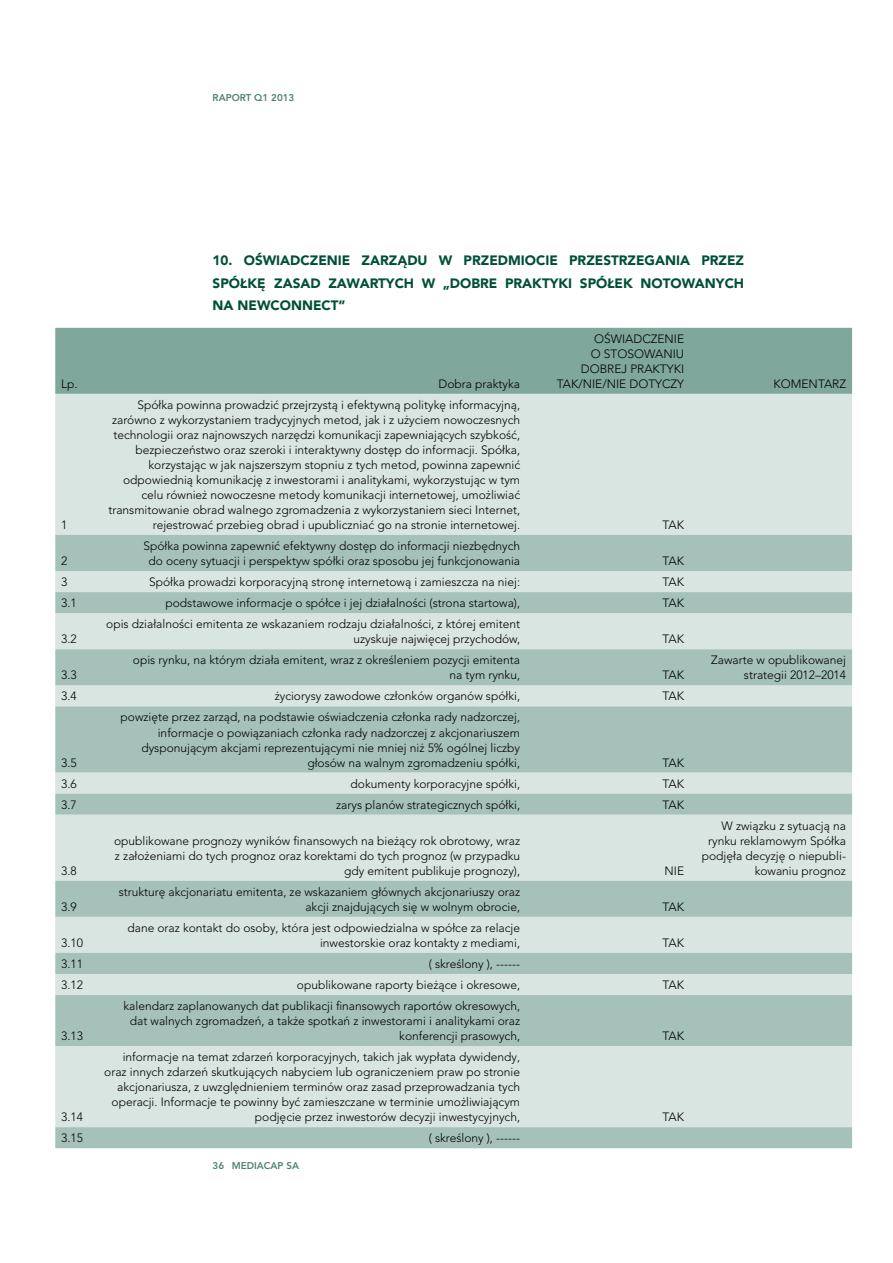
<style>
.page{position:relative;width:893px;height:1263px;background:#fff}
.page>*{position:absolute;margin:0;border:0;box-sizing:border-box;transform-origin:0 0}
.t1{font:900 13.5px/22.5px "Avenir LT Pro";color:#004f39;text-align:justify}
.t2{font:300 12px/15px "Avenir LT Pro";color:#000;text-align:right}
.t3{font:800 9.75px "Avenir LT Pro";color:#4d8474}
</style>
<div class="page">
<div style="left:55px;top:328px;width:797px;height:66px;background:#80a79c"></div>
<div style="left:55px;top:394px;width:797px;height:141px;background:#d9e5e1"></div>
<svg style="left:55px;top:535px;width:797px;height:613px"></svg>
<p class="t3" style="left:213px;top:92px;width:83px">RAPORT Q1 2013</p>
<p class="t1" style="left:213px;top:249px;width:533px">10. OŚWIADCZENIE ZARZĄDU W PRZEDMIOCIE PRZESTRZEGANIA PRZEZ SPÓŁKĘ ZASAD ZAWARTYCH W „DOBRE PRAKTYKI SPÓŁEK NOTOWANYCH NA NEWCONNECT”</p>
<p class="t2" style="left:61px;top:376px;width:18px">Lp.</p>
<p class="t2" style="left:439px;top:376px;width:83px">Dobra praktyka</p>
<p class="t2" style="left:61px;top:517px;width:8px">1</p>
<p class="t2" style="left:61px;top:553px;width:8px">2</p>
<p class="t2" style="left:108px;top:397px;width:413px">Spółka powinna prowadzić przejrzystą i efektywną politykę informacyjną, zarówno z wykorzystaniem tradycyjnych metod, jak i z użyciem nowoczesnych technologii oraz najnowszych narzędzi komunikacji zapewniających szybkość, bezpieczeństwo oraz szeroki i interaktywny dostęp do informacji. Spółka, korzystając w jak najszerszym stopniu z tych metod, powinna zapewnić odpowiednią komunikację z inwestorami i analitykami, wykorzystując w tym celu również nowoczesne metody komunikacji internetowej, umożliwiać transmitowanie obrad walnego zgromadzenia z wykorzystaniem sieci Internet, rejestrować przebieg obrad i upubliczniać go na stronie internetowej.</p>
<p class="t2" style="left:143px;top:538px;width:378px;text-align:center">Spółka powinna zapewnić efektywny dostęp do informacji niezbędnych do oceny sytuacji i perspektyw spółki oraz sposobu jej funkcjonowania</p>
<p class="t2" style="left:557px;top:331px;width:129px">OŚWIADCZENIE<br>O STOSOWANIU<br>DOBREJ PRAKTYKI<br>TAK/NIE/NIE DOTYCZY</p>
<p class="t2" style="left:662px;top:517px;width:23px">TAK</p>
<p class="t2" style="left:662px;top:553px;width:23px">TAK</p>
<p class="t2" style="left:61px;top:574px;width:8px">3</p>
<p class="t2" style="left:149px;top:574px;width:373px">Spółka prowadzi korporacyjną stronę internetową i zamieszcza na niej:</p>
<p class="t2" style="left:662px;top:574px;width:23px">TAK</p>
<p class="t2" style="left:61px;top:596px;width:17px">3.1</p>
<p class="t2" style="left:166px;top:596px;width:356px">podstawowe informacje o spółce i jej działalności (strona startowa),</p>
<p class="t2" style="left:662px;top:596px;width:23px">TAK</p>
<p class="t2" style="left:61px;top:632px;width:17px">3.2</p>
<p class="t2" style="left:106px;top:617px;width:415px">opis działalności emitenta ze wskazaniem rodzaju działalności, z której emitent uzyskuje najwięcej przychodów,</p>
<p class="t2" style="left:662px;top:632px;width:23px">TAK</p>
<p class="t2" style="left:773px;top:376px;width:74px">KOMENTARZ</p>
<p class="t2" style="left:61px;top:668px;width:17px">3.3</p>
<p class="t2" style="left:133px;top:653px;width:389px">opis rynku, na którym działa emitent, wraz z określeniem pozycji emitenta na tym rynku,</p>
<p class="t2" style="left:662px;top:668px;width:23px">TAK</p>
<p class="t2" style="left:61px;top:689px;width:17px">3.4</p>
<p class="t2" style="left:275px;top:689px;width:247px">życiorysy zawodowe członków organów spółki,</p>
<p class="t2" style="left:662px;top:689px;width:23px">TAK</p>
<p class="t2" style="left:61px;top:755px;width:17px">3.5</p>
<p class="t2" style="left:121px;top:710px;width:401px">powzięte przez zarząd, na podstawie oświadczenia członka rady nadzorczej, informacje o powiązaniach członka rady nadzorczej z akcjonariuszem dysponującym akcjami reprezentującymi nie mniej niż 5% ogólnej liczby głosów na walnym zgromadzeniu spółki,</p>
<p class="t2" style="left:662px;top:755px;width:23px">TAK</p>
<p class="t2" style="left:61px;top:776px;width:17px">3.6</p>
<p class="t2" style="left:351px;top:776px;width:171px">dokumenty korporacyjne spółki,</p>
<p class="t2" style="left:662px;top:776px;width:23px">TAK</p>
<p class="t2" style="left:61px;top:797px;width:17px">3.7</p>
<p class="t2" style="left:336px;top:797px;width:186px">zarys planów strategicznych spółki,</p>
<p class="t2" style="left:662px;top:797px;width:23px">TAK</p>
<p class="t2" style="left:61px;top:863px;width:17px">3.8</p>
<p class="t2" style="left:114px;top:833px;width:408px">opublikowane prognozy wyników finansowych na bieżący rok obrotowy, wraz z założeniami do tych prognoz oraz korektami do tych prognoz (w przypadku gdy emitent publikuje prognozy),</p>
<p class="t2" style="left:665px;top:863px;width:21px">NIE</p>
<p class="t2" style="left:61px;top:899px;width:17px">3.9</p>
<p class="t2" style="left:119px;top:884px;width:403px">strukturę akcjonariatu emitenta, ze wskazaniem głównych akcjonariuszy oraz akcji znajdujących się w wolnym obrocie,</p>
<p class="t2" style="left:662px;top:899px;width:23px">TAK</p>
<p class="t2" style="left:61px;top:935px;width:23px">3.10</p>
<p class="t2" style="left:127px;top:920px;width:394px">dane oraz kontakt do osoby, która jest odpowiedzialna w spółce za relacje inwestorskie oraz kontakty z mediami,</p>
<p class="t2" style="left:662px;top:935px;width:23px">TAK</p>
<p class="t2" style="left:61px;top:956px;width:23px">3.11</p>
<p class="t2" style="left:429px;top:956px;width:93px">( skreślony ), ------</p>
<p class="t2" style="left:61px;top:977px;width:23px">3.12</p>
<p class="t2" style="left:297px;top:977px;width:225px">opublikowane raporty bieżące i okresowe,</p>
<p class="t2" style="left:662px;top:977px;width:23px">TAK</p>
<p class="t2" style="left:61px;top:1028px;width:23px">3.13</p>
<p class="t2" style="left:124px;top:998px;width:398px">kalendarz zaplanowanych dat publikacji finansowych raportów okresowych, dat walnych zgromadzeń, a także spotkań z inwestorami i analitykami oraz konferencji prasowych,</p>
<p class="t2" style="left:662px;top:1028px;width:23px">TAK</p>
<p class="t2" style="left:61px;top:1109px;width:23px">3.14</p>
<p class="t2" style="left:104px;top:1049px;width:417px">informacje na temat zdarzeń korporacyjnych, takich jak wypłata dywidendy, oraz innych zdarzeń skutkujących nabyciem lub ograniczeniem praw po stronie akcjonariusza, z uwzględnieniem terminów oraz zasad przeprowadzania tych operacji. Informacje te powinny być zamieszczane w terminie umożliwiającym podjęcie przez inwestorów decyzji inwestycyjnych,</p>
<p class="t2" style="left:61px;top:1131px;width:23px">3.15</p>
<p class="t2" style="left:429px;top:1131px;width:93px">( skreślony ), ------</p>
<p class="t3" style="left:213px;top:1160px;width:88px">36 MEDIACAP SA</p>
<p class="t2" style="left:662px;top:1109px;width:23px">TAK</p>
<p class="t2" style="left:711px;top:653px;width:136px">Zawarte w opublikowanej strategii 2012–2014</p>
<p class="t2" style="left:702px;top:818px;width:146px">W związku z sytuacją na rynku reklamowym Spółka podjęła decyzję o niepubli&shy;kowaniu prognoz</p>
</div>
